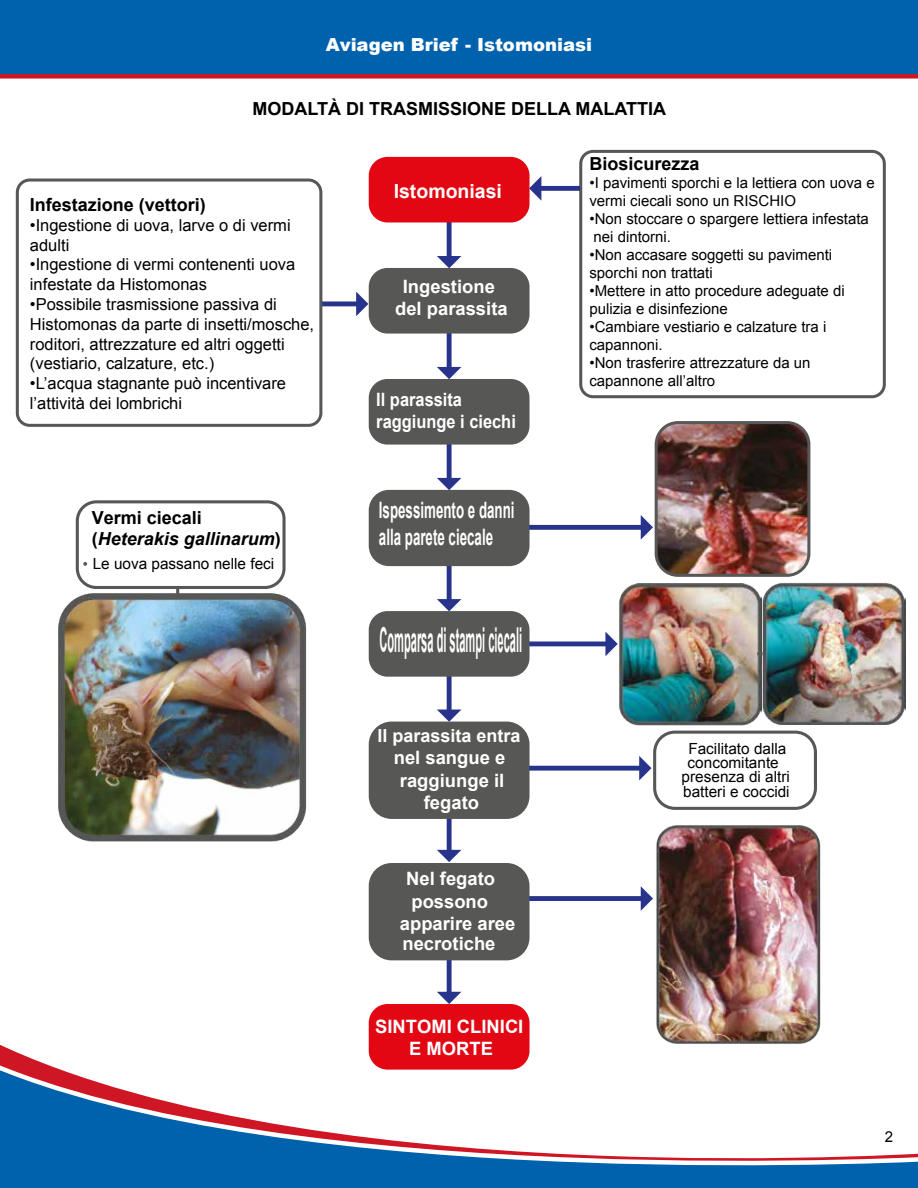
<style>
.page{position:relative;width:918px;height:1188px;background:#fff}
.page>*{position:absolute;margin:0;border:0;box-sizing:border-box;transform-origin:0 0}
.t1{font:700 34.35px "Arial";color:#fff;scale:.32 1}
.t2{font:700 22.65px/27.2px "Arial";color:#fff;scale:.59 1}
.t3{font:700 19.5px "Arial";color:#fff}
.t4{font:700 18.45px/22px "Arial";color:#fff;text-align:center}
.t5{font:700 18.45px/22px "Arial";color:#fff;scale:.89 1}
.t6{font:700 18px "Arial";color:#000}
.t7{font:italic 700 18px/21.6px "Arial";color:#000}
.t8{font:900 18px "Arial";color:#fff}
.t9{font:700 18px "Arial";color:#fff}
.t10{font:16.5px/19.8px "Arial";color:#000}
.t11{font:15.3px/14px "Arial";color:#000;text-align:center}
.t12{font:15px/18px "Arial";color:#000}
.s1{font-style:normal}
</style>
<div class="page">
<svg style="left:0;top:1051px;width:918px;height:137px"></svg>
<div style="left:0;top:0;width:918px;height:79px;background:#0061ad"></div>
<svg style="left:322px;top:292px;width:46px;height:24px"></svg>
<svg style="left:437px;top:222px;width:24px;height:46px"></svg>
<svg style="left:437px;top:334px;width:24px;height:45px"></svg>
<svg style="left:437px;top:445px;width:24px;height:45px"></svg>
<svg style="left:437px;top:677px;width:24px;height:45px"></svg>
<svg style="left:437px;top:819px;width:24px;height:43px"></svg>
<svg style="left:437px;top:960px;width:24px;height:44px"></svg>
<img style="left:656px;top:425px;width:153px;height:148px">
<div style="left:655px;top:421px;width:155px;height:156px;border:3px solid #575756;border-radius:22px"></div>
<svg style="left:530px;top:515px;width:123px;height:25px"></svg>
<svg style="left:530px;top:632px;width:88px;height:24px"></svg>
<svg style="left:530px;top:756px;width:112px;height:15px"></svg>
<svg style="left:530px;top:896px;width:9px;height:5px"></svg>
<div style="left:369px;top:268px;width:161px;height:66px;background:#575756;border-radius:19px"></div>
<img style="left:539px;top:758px;width:282px;height:286px">
<img style="left:619px;top:583px;width:142px;height:143px">
<div style="left:369px;top:379px;width:161px;height:66px;background:#575756;border-radius:19px"></div>
<div style="left:369px;top:611px;width:161px;height:66px;background:#575756;border-radius:19px"></div>
<div style="left:369px;top:490px;width:161px;height:76px;background:#575756;border-radius:20px"></div>
<div style="left:369px;top:863px;width:161px;height:97px;background:#575756;border-radius:23px"></div>
<div style="left:369px;top:722px;width:161px;height:97px;background:#575756;border-radius:23px"></div>
<div style="left:369px;top:157px;width:161px;height:65px;background:#e30613;border-radius:19px"></div>
<div style="left:369px;top:1004px;width:161px;height:66px;background:#e30613;border-radius:19px"></div>
<div style="left:653px;top:731px;width:164px;height:79px;border:3px solid #575756;border-radius:20px"></div>
<div style="left:579px;top:150px;width:307px;height:248px;border:3px solid #575756;border-radius:12px"></div>
<div style="left:16px;top:179px;width:306px;height:248px;border:3px solid #575756;border-radius:12px"></div>
<svg style="left:529px;top:176px;width:51px;height:25px"></svg>
<img style="left:58px;top:596px;width:249px;height:246px">
<svg style="left:757px;top:652px;width:6px;height:3px"></svg>
<img style="left:763px;top:583px;width:143px;height:141px">
<svg style="left:75px;top:500px;width:211px;height:96px"></svg>
<svg style="left:437px;top:566px;width:24px;height:45px"></svg>
<p class="t8" style="left:326px;top:31px;width:268px">Aviagen Brief - Istomoniasi</p>
<p class="t6" style="left:253px;top:97px;width:415px">MODALTÀ DI TRASMISSIONE DELLA MALATTIA</p>
<p class="t6" style="left:30px;top:193px;width:178px">Infestazione (vettori)</p>
<p class="t10" style="left:30px;top:215px;width:262px">•Ingestione di uova, larve o di vermi adulti</p>
<p class="t10" style="left:30px;top:255px;width:267px">•Ingestione di vermi contenenti uova infestate da Histomonas</p>
<p class="t10" style="left:30px;top:294px;width:286px">•Possibile trasmissione passiva di Histomonas da parte di insetti/mosche, roditori, attrezzature ed altri oggetti (vestiario, calzature, etc.)</p>
<p class="t10" style="left:30px;top:374px;width:258px">•L’acqua stagnante può incentivare l’attività dei lombrichi</p>
<p class="t7" style="left:92px;top:507px;width:191px"><span class="s1">Vermi ciecali (</span>Heterakis gallinarum<span class="s1">)</span></p>
<p class="t11" style="left:93px;top:557px;width:183px">Le uova passano nelle feci</p>
<h3 class="t3" style="left:394px;top:178px;width:110px">Istomoniasi</h3>
<p class="t4" style="left:395px;top:276px;width:114px">Ingestione del parassita</p>
<p class="t5" style="left:376px;top:389px;width:158px">Il parassita raggiunge i ciechi</p>
<h2 class="t2" style="left:379px;top:497px;width:231px">Ispessimento e danni alla parete ciecale</h2>
<h1 class="t1" style="left:379px;top:617px;width:448px">Comparsa di stampi ciecali</h1>
<p class="t9" style="left:378px;top:724px;width:145px">Il parassita entra</p>
<p class="t4" style="left:394px;top:748px;width:113px">nel sangue e raggiunge il fegato</p>
<p class="t4" style="left:406px;top:868px;width:90px">Nel fegato</p>
<p class="t4" style="left:411px;top:891px;width:78px">possono</p>
<p class="t4" style="left:400px;top:913px;width:117px">apparire aree</p>
<p class="t4" style="left:402px;top:933px;width:95px">necrotiche</p>
<p class="t4" style="left:375px;top:1016px;width:150px">SINTOMI CLINICI<br>E MORTE</p>
<p class="t6" style="left:589px;top:151px;width:112px">Biosicurezza</p>
<p class="t12" style="left:589px;top:174px;width:287px">•I pavimenti sporchi e la lettiera con uova e vermi ciecali sono un RISCHIO</p>
<p class="t12" style="left:589px;top:210px;width:281px">•Non stoccare o spargere lettiera infestata nei dintorni.</p>
<p class="t12" style="left:589px;top:246px;width:244px">•Non accasare soggetti su pavimenti sporchi non trattati</p>
<p class="t12" style="left:589px;top:282px;width:257px">•Mettere in atto procedure adeguate di pulizia e disinfezione</p>
<p class="t12" style="left:589px;top:318px;width:238px">•Cambiare vestiario e calzature tra i capannoni.</p>
<p class="t12" style="left:589px;top:354px;width:223px">•Non trasferire attrezzature da un capannone all’altro</p>
<p class="t11" style="left:682px;top:742px;width:110px">Facilitato dalla concomitante presenza di altri</p>
<p class="t11" style="left:683px;top:785px;width:108px">batteri e coccidi</p>
<p class="t12" style="left:885px;top:1128px;width:10px">2</p>
</div>
